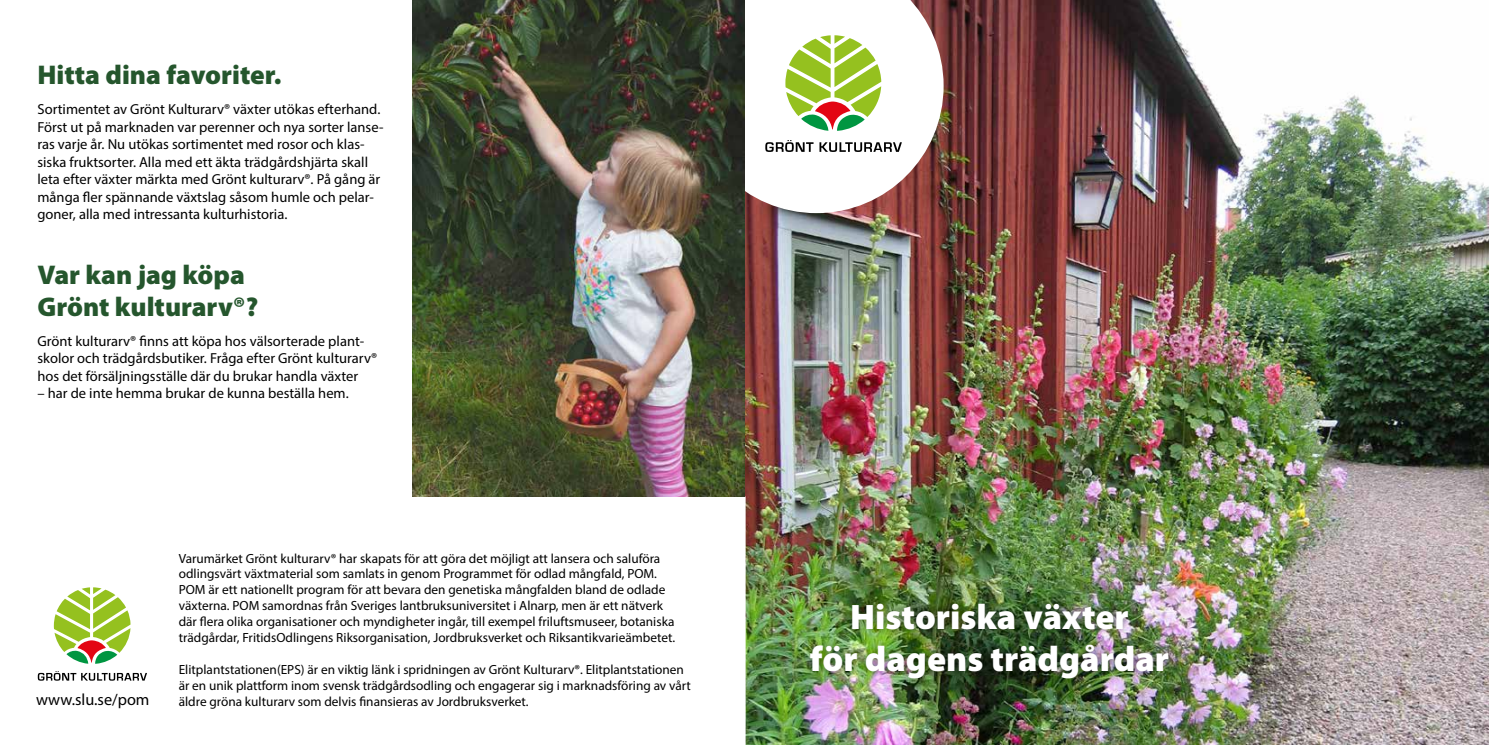
<style>
.page{position:relative;width:1489px;height:745px;background:#fff}
.page>*{position:absolute;margin:0;border:0;box-sizing:border-box;transform-origin:0 0}
.t1{font:900 35.5px/42.6px "Myriad Pro";color:#fff;text-align:center}
.t2{font:900 27.12px/31.6px "Myriad Pro";color:#25562d}
.t3{font:16.25px "Myriad Pro";color:#000}
.t4{font:14.5px/17.5px "Myriad Pro";color:#000}
.t5{font:13.25px/16px "Myriad Pro";color:#000}
</style>
<div class="page">
<img style="left:721px;top:0;width:767px;height:744px">
<svg style="left:744px;top:0;width:199px;height:213px"></svg>
<div style="left:803px;top:595px;width:372px;height:90px;background:#000;opacity:.5"></div>
<svg style="left:765px;top:140px;width:48px;height:12px"></svg>
<svg style="left:819px;top:142px;width:82px;height:10px"></svg>
<svg style="left:785px;top:35px;width:96px;height:96px"></svg>
<img style="left:412px;top:0;width:332px;height:496px">
<svg style="left:38px;top:671px;width:109px;height:9px"></svg>
<svg style="left:54px;top:587px;width:76px;height:76px"></svg>
<h2 class="t2" style="left:37px;top:60px;width:246px">Hitta dina favoriter.</h2>
<p class="t4" style="left:37px;top:100px;width:347px">Sortimentet av Grönt Kulturarv® växter utökas efterhand.<br>Först ut på marknaden var perenner och nya sorter lanse&shy;ras varje år. Nu utökas sortimentet med rosor och klas&shy;siska fruktsorter. Alla med ett äkta trädgårdshjärta skall leta efter växter märkta med Grönt kulturarv®. På gång är många fler spännande växtslag såsom humle och pelar&shy;goner, alla med intressanta kulturhistoria.</p>
<h2 class="t2" style="left:37px;top:259px;width:222px">Var kan jag köpa<br>Grönt kulturarv®?</h2>
<p class="t4" style="left:37px;top:332px;width:341px">Grönt kulturarv® finns att köpa hos välsorterade plant&shy;skolor och trädgårdsbutiker. Fråga efter Grönt kulturarv® hos det försäljningsställe där du brukar handla växter</p>
<p class="t4" style="left:37px;top:384px;width:313px">– har de inte hemma brukar de kunna beställa hem.</p>
<p class="t3" style="left:36px;top:689px;width:115px">www.slu.se/pom</p>
<p class="t5" style="left:179px;top:549px;width:498px">Varumärket Grönt kulturarv® har skapats för att göra det möjligt att lansera och saluföra odlingsvärt växtmaterial som samlats in genom Programmet för odlad mångfald, POM.<br>POM är ett nationellt program för att bevara den genetiska mångfalden bland de odlade växterna. POM samordnas från Sveriges lantbruksuniversitet i Alnarp, men är ett nätverk där flera olika organisationer och myndigheter ingår, till exempel friluftsmuseer, botaniska trädgårdar, FritidsOdlingens Riksorganisation, Jordbruksverket och Riksantikvarieämbetet.</p>
<p class="t5" style="left:179px;top:661px;width:513px">Elitplantstationen(EPS) är en viktig länk i spridningen av Grönt Kulturarv®. Elitplantstationen är en unik plattform inom svensk trädgårdsodling och engagerar sig i marknadsföring av vårt äldre gröna kulturarv som delvis finansieras av Jordbruksverket.</p>
<h1 class="t1" style="left:810px;top:595px;width:361px">Historiska växter<br>för dagens trädgårdar</h1>
</div>
